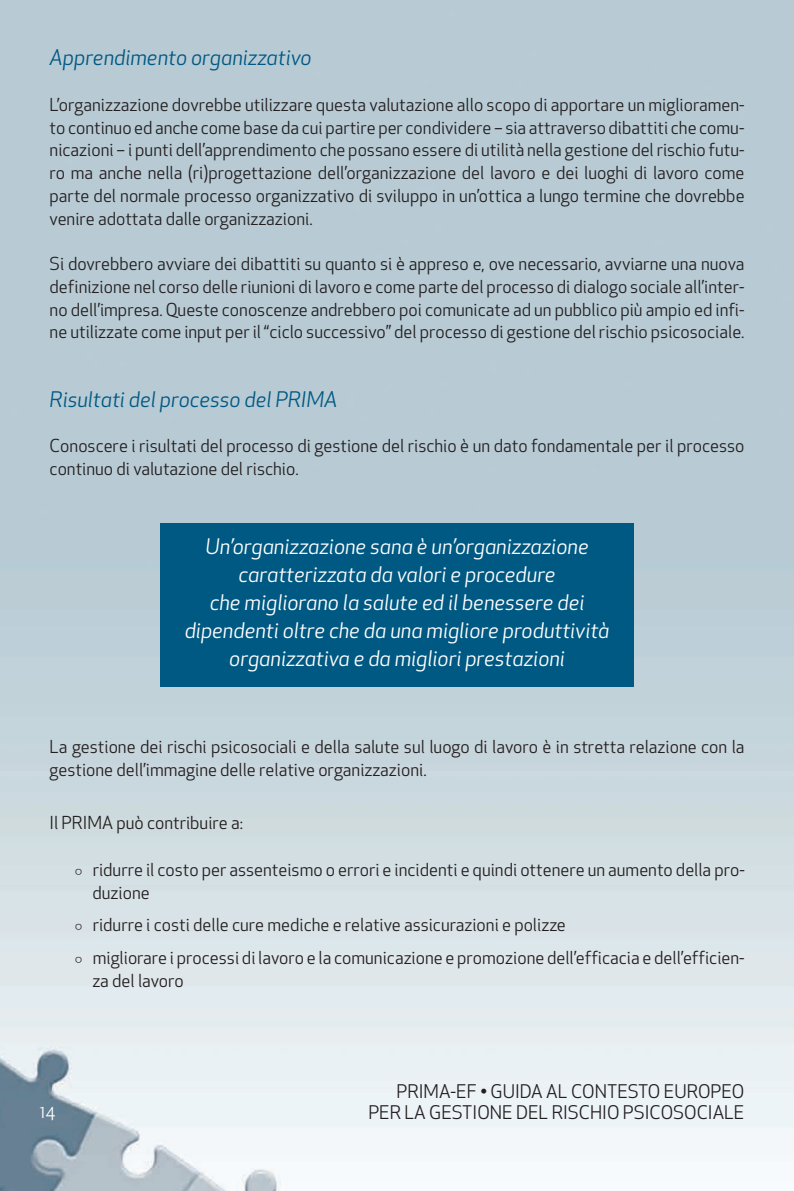
<style>
.page{position:relative;width:794px;height:1191px;background:#fff}
.page>*{position:absolute;margin:0;border:0;box-sizing:border-box;transform-origin:0 0}
.t1{font:italic 21px/28px "Apex New";color:#fff;text-align:center}
.t2{font:italic 21px "Apex New";color:#005983}
.t3{font:18.38px "Apex New";color:#231f20}
.t4{font:17.5px/22.8px "Apex New";color:#231f20}
.t5{font:17.5px "Apex New";color:#fff}
.s1{font-family:"Apex Sans Light T";font-size:22.75px}
</style>
<div class="page">
<img style="left:0;top:0;width:794px;height:1191px">
<div style="left:160px;top:523px;width:473px;height:164px;background:#005983"></div>
<p class="t2" style="left:50px;top:50px;width:263px">Apprendimento organizzativo</p>
<p class="t4" style="left:50px;top:95px;width:696px;text-align:justify">L’organizzazione dovrebbe utilizzare questa valutazione allo scopo di apportare un miglioramen&shy;to continuo ed anche come base da cui partire per condividere – sia attraverso dibattiti che comu&shy;nicazioni – i punti dell’apprendimento che possano essere di utilità nella gestione del rischio futu&shy;ro ma anche nella (ri)progettazione dell’organizzazione del lavoro e dei luoghi di lavoro come parte del normale processo organizzativo di sviluppo in un’ottica a lungo termine che dovrebbe venire adottata dalle organizzazioni.</p>
<p class="t4" style="left:50px;top:254px;width:696px;text-align:justify">Si dovrebbero avviare dei dibattiti su quanto si è appreso e, ove necessario, avviarne una nuova definizione nel corso delle riunioni di lavoro e come parte del processo di dialogo sociale all’inter&shy;no dell’impresa. Queste conoscenze andrebbero poi comunicate ad un pubblico più ampio ed infi&shy;ne utilizzate come input per il “ciclo successivo” del processo di gestione del rischio psicosociale.</p>
<p class="t2" style="left:50px;top:391px;width:289px">Risultati del processo del PRIMA</p>
<p class="t4" style="left:50px;top:436px;width:696px">Conoscere i risultati del processo di gestione del rischio è un dato fondamentale per il processo continuo di valutazione del rischio.</p>
<p class="t1" style="left:185px;top:535px;width:426px">Un’organizzazione sana è un’organizzazione caratterizzata da valori e procedure<br>che migliorano la salute ed il benessere dei dipendenti oltre che da una migliore produttività organizzativa e da migliori prestazioni</p>
<p class="t4" style="left:50px;top:737px;width:696px">La gestione dei rischi psicosociali e della salute sul luogo di lavoro è in stretta relazione con la gestione dell’immagine delle relative organizzazioni.</p>
<p class="t4" style="left:50px;top:813px;width:195px">Il PRIMA può contribuire a:</p>
<p class="t4" style="left:92px;top:860px;width:654px;text-indent:-18px"><span class="s1">°</span> ridurre il costo per assenteismo o errori e incidenti e quindi ottenere un aumento della pro&shy;duzione</p>
<p class="t4" style="left:74px;top:910px;width:671px;line-height:32.7px"><span class="s1">°</span> ridurre i costi delle cure mediche e relative assicurazioni e polizze<br><span class="s1">°</span> migliorare i processi di lavoro e la comunicazione e promozione dell’efficacia e dell’efficien-</p>
<p class="t4" style="left:92px;top:971px;width:93px">za del lavoro</p>
<p class="t3" style="left:396px;top:1084px;width:349px">PRIMA-EF • GUIDA AL CONTESTO EUROPEO</p>
<p class="t5" style="left:40px;top:1104px;width:17px">14</p>
<p class="t3" style="left:368px;top:1105px;width:377px">PER LA GESTIONE DEL RISCHIO PSICOSOCIALE</p>
</div>
